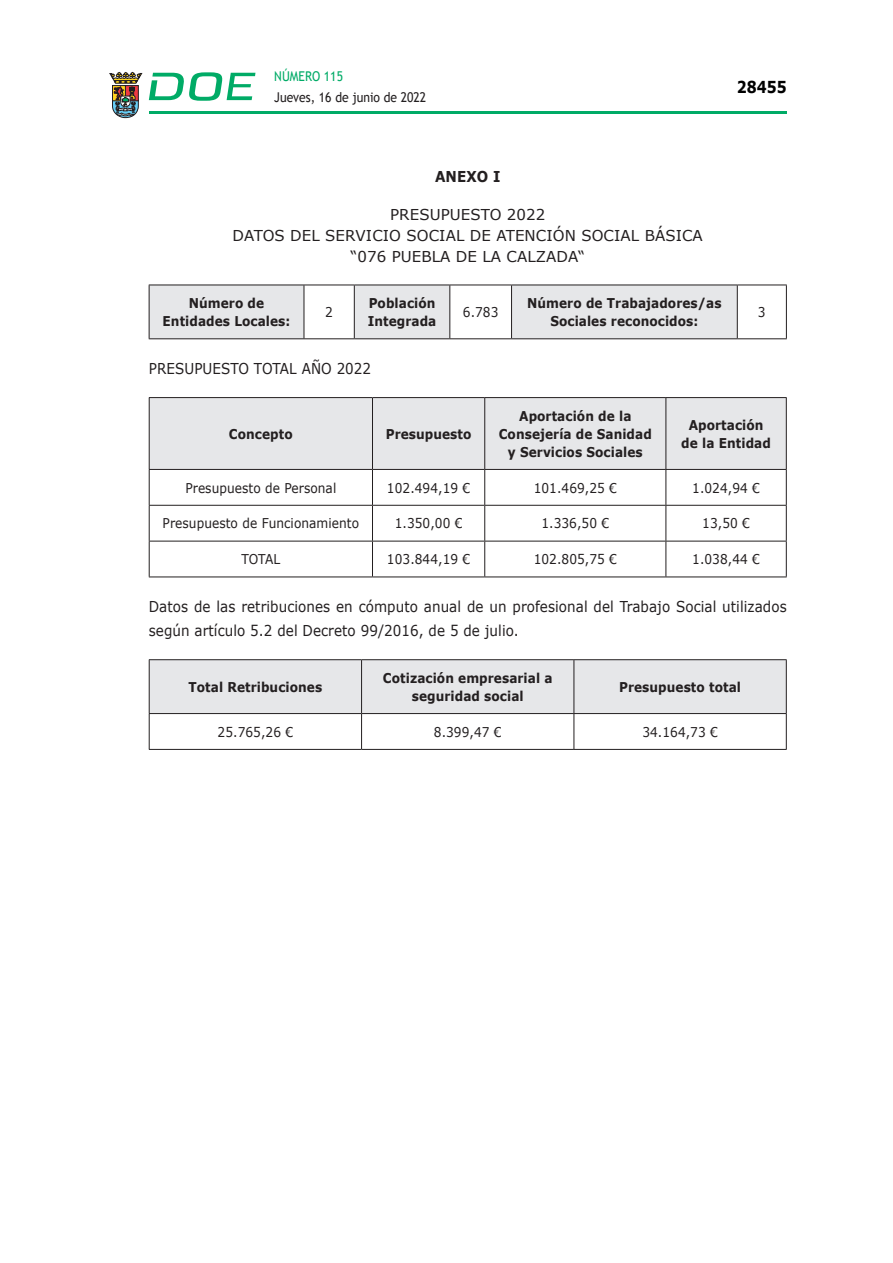
<style>
.page{position:relative;width:893px;height:1263px;background:#fff}
.page>*{position:absolute;margin:0;border:0;box-sizing:border-box;transform-origin:0 0}
.t1{font:700 16.5px "Verdana";color:#000;scale:.85 1}
.CUERPO_DE_TEXTO{font:15px/24px "Verdana";letter-spacing:.005em;color:#231f20;scale:.9 1}
.CUERPO_DE_TEXTO-2{font:15px/21px "Verdana";letter-spacing:.005em;color:#231f20;text-align:center}
.CUERPO_DE_TEXTO-3{font:700 15px "Verdana";letter-spacing:.005em;color:#231f20;scale:.9 1}
.CUERPO_DE_TEXTO-4{font:13.5px "Verdana";letter-spacing:.005em;color:#231f20;scale:.9 1}
.TABLATITULO{font:700 13.5px/18px "Verdana";letter-spacing:.005em;color:#231f20;text-align:center;scale:.9 1}
.CUERPO_DE_TEXTO-5{font:700 13.5px/18px "Verdana";letter-spacing:.005em;color:#231f20;text-align:center;scale:.9 1}
.t2{font:13.5px "Trebuchet MS";color:#231f20;scale:.9 1}
.t3{font:13.5px "Trebuchet MS";color:#00ab67;scale:.9 1}
</style>
<div class="page">
<hr style="left:149px;top:111px;width:638px;height:3px;background:#00ab66">
<svg style="left:109px;top:72px;width:33px;height:46px"></svg>
<svg style="left:149px;top:72px;width:106px;height:29px"></svg>
<svg style="left:150px;top:286px;width:587px;height:52px"></svg>
<hr style="left:149px;top:285px;width:155px;height:1px;background:#231f20">
<hr style="left:149px;top:285px;width:1px;height:53px;background:#231f20">
<hr style="left:304px;top:285px;width:50px;height:1px;background:#231f20">
<hr style="left:304px;top:285px;width:1px;height:53px;background:#231f20">
<hr style="left:354px;top:285px;width:96px;height:1px;background:#231f20">
<hr style="left:354px;top:285px;width:1px;height:53px;background:#231f20">
<hr style="left:450px;top:285px;width:62px;height:1px;background:#231f20">
<hr style="left:449px;top:285px;width:1px;height:53px;background:#231f20">
<hr style="left:512px;top:285px;width:225px;height:1px;background:#231f20">
<hr style="left:511px;top:285px;width:1px;height:53px;background:#231f20">
<hr style="left:737px;top:285px;width:50px;height:1px;background:#231f20">
<hr style="left:737px;top:285px;width:1px;height:53px;background:#231f20">
<hr style="left:786px;top:285px;width:1px;height:53px;background:#231f20">
<hr style="left:149px;top:338px;width:155px;height:1px;background:#231f20">
<hr style="left:304px;top:338px;width:50px;height:1px;background:#231f20">
<hr style="left:354px;top:338px;width:96px;height:1px;background:#231f20">
<hr style="left:450px;top:338px;width:62px;height:1px;background:#231f20">
<hr style="left:512px;top:338px;width:225px;height:1px;background:#231f20">
<hr style="left:737px;top:338px;width:50px;height:1px;background:#231f20">
<div style="left:150px;top:398px;width:636px;height:71px;background:#e6e7e9"></div>
<hr style="left:149px;top:397px;width:223px;height:1px;background:#231f20">
<hr style="left:149px;top:398px;width:1px;height:71px;background:#231f20">
<hr style="left:372px;top:397px;width:113px;height:1px;background:#231f20">
<hr style="left:372px;top:398px;width:1px;height:71px;background:#231f20">
<hr style="left:485px;top:397px;width:181px;height:1px;background:#231f20">
<hr style="left:484px;top:398px;width:1px;height:71px;background:#231f20">
<hr style="left:666px;top:397px;width:121px;height:1px;background:#231f20">
<hr style="left:665px;top:398px;width:1px;height:71px;background:#231f20">
<hr style="left:786px;top:398px;width:1px;height:71px;background:#231f20">
<hr style="left:149px;top:469px;width:223px;height:1px;background:#231f20">
<hr style="left:149px;top:470px;width:1px;height:35px;background:#231f20">
<hr style="left:372px;top:469px;width:113px;height:1px;background:#231f20">
<hr style="left:372px;top:470px;width:1px;height:35px;background:#231f20">
<hr style="left:485px;top:469px;width:181px;height:1px;background:#231f20">
<hr style="left:484px;top:470px;width:1px;height:35px;background:#231f20">
<hr style="left:666px;top:469px;width:121px;height:1px;background:#231f20">
<hr style="left:665px;top:470px;width:1px;height:35px;background:#231f20">
<hr style="left:786px;top:470px;width:1px;height:35px;background:#231f20">
<hr style="left:149px;top:505px;width:223px;height:1px;background:#231f20">
<hr style="left:149px;top:506px;width:1px;height:35px;background:#231f20">
<hr style="left:372px;top:505px;width:113px;height:1px;background:#231f20">
<hr style="left:372px;top:506px;width:1px;height:35px;background:#231f20">
<hr style="left:485px;top:505px;width:181px;height:1px;background:#231f20">
<hr style="left:484px;top:506px;width:1px;height:35px;background:#231f20">
<hr style="left:666px;top:505px;width:121px;height:1px;background:#231f20">
<hr style="left:665px;top:506px;width:1px;height:35px;background:#231f20">
<hr style="left:786px;top:506px;width:1px;height:35px;background:#231f20">
<hr style="left:149px;top:541px;width:223px;height:1px;background:#231f20">
<hr style="left:149px;top:541px;width:1px;height:36px;background:#231f20">
<hr style="left:372px;top:541px;width:113px;height:1px;background:#231f20">
<hr style="left:372px;top:541px;width:1px;height:36px;background:#231f20">
<hr style="left:485px;top:541px;width:181px;height:1px;background:#231f20">
<hr style="left:484px;top:541px;width:1px;height:36px;background:#231f20">
<hr style="left:666px;top:541px;width:121px;height:1px;background:#231f20">
<hr style="left:665px;top:541px;width:1px;height:36px;background:#231f20">
<hr style="left:786px;top:541px;width:1px;height:36px;background:#231f20">
<hr style="left:149px;top:577px;width:223px;height:1px;background:#231f20">
<hr style="left:372px;top:577px;width:113px;height:1px;background:#231f20">
<hr style="left:485px;top:577px;width:181px;height:1px;background:#231f20">
<hr style="left:666px;top:577px;width:121px;height:1px;background:#231f20">
<div style="left:150px;top:660px;width:636px;height:53px;background:#e6e7e9"></div>
<hr style="left:149px;top:659px;width:213px;height:1px;background:#231f20">
<hr style="left:149px;top:660px;width:1px;height:53px;background:#231f20">
<hr style="left:362px;top:659px;width:212px;height:1px;background:#231f20">
<hr style="left:361px;top:660px;width:1px;height:53px;background:#231f20">
<hr style="left:574px;top:659px;width:213px;height:1px;background:#231f20">
<hr style="left:574px;top:660px;width:1px;height:53px;background:#231f20">
<hr style="left:786px;top:660px;width:1px;height:53px;background:#231f20">
<hr style="left:149px;top:713px;width:213px;height:1px;background:#231f20">
<hr style="left:149px;top:714px;width:1px;height:35px;background:#231f20">
<hr style="left:362px;top:713px;width:212px;height:1px;background:#231f20">
<hr style="left:361px;top:714px;width:1px;height:35px;background:#231f20">
<hr style="left:574px;top:713px;width:213px;height:1px;background:#231f20">
<hr style="left:574px;top:714px;width:1px;height:35px;background:#231f20">
<hr style="left:786px;top:714px;width:1px;height:35px;background:#231f20">
<hr style="left:149px;top:749px;width:213px;height:1px;background:#231f20">
<hr style="left:362px;top:749px;width:212px;height:1px;background:#231f20">
<hr style="left:574px;top:749px;width:213px;height:1px;background:#231f20">
<p class="t3" style="left:274px;top:67px;width:78px">NÚMERO 115</p>
<p class="t2" style="left:274px;top:88px;width:170px">Jueves, 16 de junio de 2022</p>
<p class="t1" style="left:737px;top:75px;width:60px">28455</p>
<p class="CUERPO_DE_TEXTO-3" style="left:435px;top:165px;width:74px">ANEXO I</p>
<p class="CUERPO_DE_TEXTO-2" style="left:233px;top:203px;width:472px">PRESUPUESTO 2022<br>DATOS DEL SERVICIO SOCIAL DE ATENCIÓN SOCIAL BÁSICA “076 PUEBLA DE LA CALZADA“</p>
<p class="CUERPO_DE_TEXTO-5" style="left:163px;top:294px;width:144px">Número de<br>Entidades Locales:</p>
<p class="CUERPO_DE_TEXTO-4" style="left:325px;top:303px;width:10px">2</p>
<p class="CUERPO_DE_TEXTO-5" style="left:368px;top:294px;width:78px;text-align:left">Población<br>Integrada</p>
<p class="CUERPO_DE_TEXTO-4" style="left:463px;top:303px;width:41px">6.783</p>
<p class="CUERPO_DE_TEXTO-5" style="left:527px;top:294px;width:218px">Número de Trabajadores/as<br>Sociales reconocidos:</p>
<p class="CUERPO_DE_TEXTO-4" style="left:758px;top:303px;width:10px">3</p>
<p class="CUERPO_DE_TEXTO" style="left:149px;top:357px;width:249px">PRESUPUESTO TOTAL AÑO 2022</p>
<p class="TABLATITULO" style="left:229px;top:424px;width:72px">Concepto</p>
<p class="TABLATITULO" style="left:386px;top:424px;width:97px">Presupuesto</p>
<p class="TABLATITULO" style="left:499px;top:406px;width:172px">Aportación de la<br>Consejería de Sanidad y Servicios Sociales</p>
<p class="TABLATITULO" style="left:681px;top:415px;width:101px">Aportación de la Entidad</p>
<p class="CUERPO_DE_TEXTO-4" style="left:185px;top:478px;width:169px">Presupuesto de Personal</p>
<p class="CUERPO_DE_TEXTO-4" style="left:387px;top:478px;width:94px">102.494,19 €</p>
<p class="CUERPO_DE_TEXTO-4" style="left:534px;top:478px;width:94px">101.469,25 €</p>
<p class="CUERPO_DE_TEXTO-4" style="left:692px;top:478px;width:77px">1.024,94 €</p>
<p class="CUERPO_DE_TEXTO-4" style="left:163px;top:514px;width:220px">Presupuesto de Funcionamiento</p>
<p class="CUERPO_DE_TEXTO-4" style="left:395px;top:514px;width:77px">1.350,00 €</p>
<p class="CUERPO_DE_TEXTO-4" style="left:541px;top:514px;width:77px">1.336,50 €</p>
<p class="CUERPO_DE_TEXTO-4" style="left:702px;top:514px;width:55px">13,50 €</p>
<p class="CUERPO_DE_TEXTO-4" style="left:242px;top:550px;width:44px">TOTAL</p>
<p class="CUERPO_DE_TEXTO-4" style="left:387px;top:550px;width:94px">103.844,19 €</p>
<p class="CUERPO_DE_TEXTO-4" style="left:534px;top:550px;width:94px">102.805,75 €</p>
<p class="CUERPO_DE_TEXTO-4" style="left:692px;top:550px;width:77px">1.038,44 €</p>
<p class="CUERPO_DE_TEXTO" style="left:149px;top:595px;width:710px">Datos de las retribuciones en cómputo anual de un profesional del Trabajo Social utilizados según artículo 5.2 del Decreto 99/2016, de 5 de julio.</p>
<p class="TABLATITULO" style="left:189px;top:678px;width:150px">Total Retribuciones</p>
<p class="TABLATITULO" style="left:383px;top:669px;width:190px">Cotización empresarial a seguridad social</p>
<p class="TABLATITULO" style="left:619px;top:678px;width:137px">Presupuesto total</p>
<p class="CUERPO_DE_TEXTO-4" style="left:218px;top:722px;width:85px">25.765,26 €</p>
<p class="CUERPO_DE_TEXTO-4" style="left:434px;top:722px;width:77px">8.399,47 €</p>
<p class="CUERPO_DE_TEXTO-4" style="left:642px;top:722px;width:85px">34.164,73 €</p>
</div>
